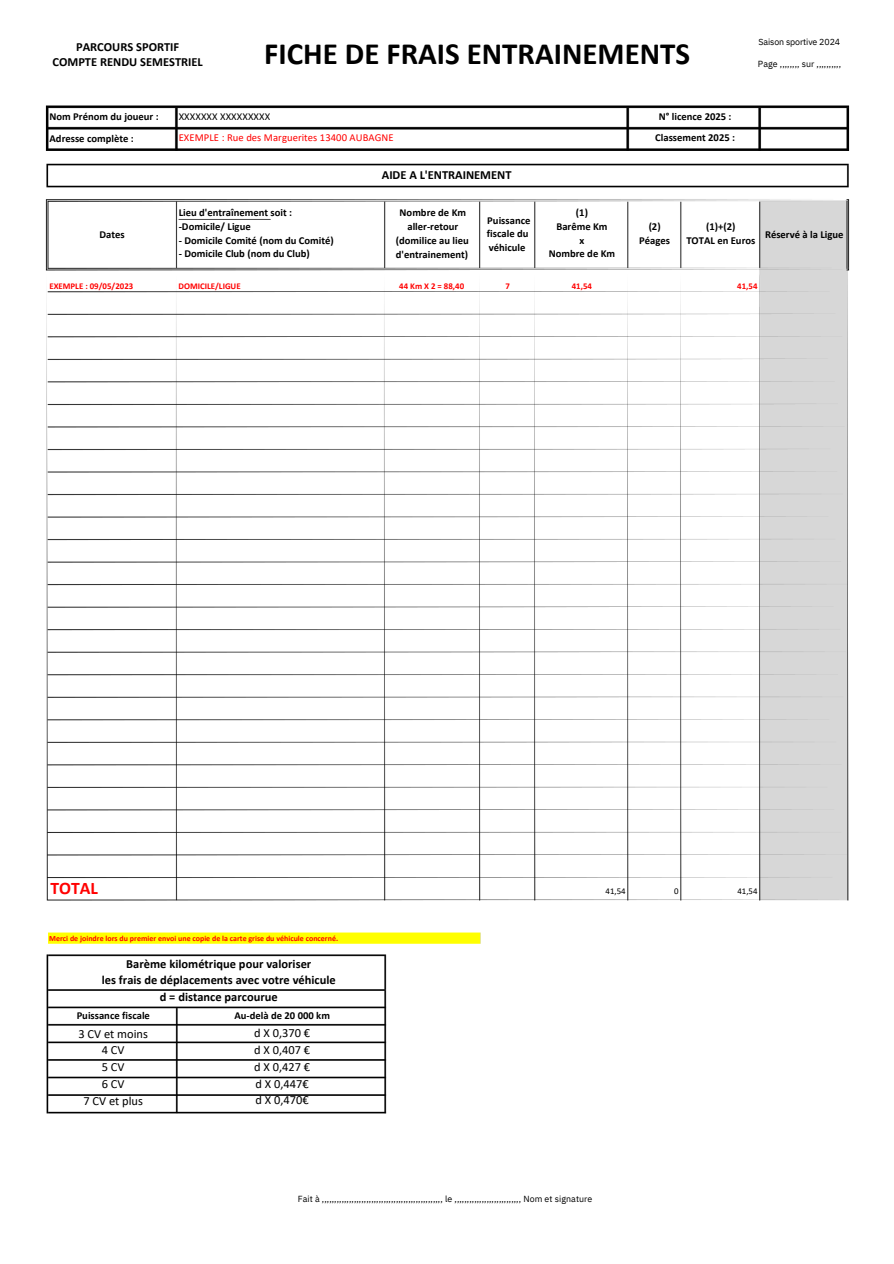
<style>
.page{position:relative;width:894px;height:1264px;background:#fff}
.page>*{position:absolute;margin:0;border:0;box-sizing:border-box;transform-origin:0 0}
.t1{font:700 30.9px "Calibri";color:#000}
.t2{font:700 17.7px "Calibri";color:#f00}
.t3{font:700 12.45px/16.8px "Calibri";color:#000;text-align:center}
.t4{font:12.45px/16.8px "Calibri";color:#000;text-align:center}
.t5{font:700 10.65px/13.5px "Calibri";color:#000;text-align:center}
.t6{font:10.65px/21.3px "Calibri";letter-spacing:.005em;color:#f00}
.t7{font:8.85px "IBM Plex Sans";letter-spacing:.005em;color:#000}
.t8{font:700 8.85px "Calibri";color:#f00}
.t9{font:8.85px "IBM Plex Sans";letter-spacing:-.015em;color:#000}
.t10{font:8.85px "Calibri";color:#000}
.t11{font:700 7.95px "Calibri";color:#f00}
.s1{color:#000}
</style>
<div class="page">
<img style="left:46px;top:932px;width:435px;height:182px">
<img style="left:45px;top:105px;width:805px;height:796px">
<h6 class="t3" style="left:52px;top:40px;width:152px;line-height:15.8px">PARCOURS SPORTIF<br>COMPTE RENDU SEMESTRIEL</h6>
<p class="t1" style="left:264px;top:41px;width:427px">FICHE DE FRAIS ENTRAINEMENTS</p>
<p class="t5" style="left:50px;top:107px;width:111px;line-height:21.3px;text-align:left">Nom Prénom du joueur :<br>Adresse complète :</p>
<p class="t6" style="left:179px;top:106px;width:216px"><span class="s1">XXXXXXX XXXXXXXXX<br></span>EXEMPLE : Rue des Marguerites 13400 AUBAGNE</p>
<h6 class="t3" style="left:381px;top:167px;width:131px">AIDE A L'ENTRAINEMENT</h6>
<p class="t5" style="left:655px;top:106px;width:81px;line-height:21.3px">N° licence 2025 :<br>Classement 2025 :</p>
<h6 class="t9" style="left:758px;top:36px;width:83px">Saison sportive 2024</h6>
<h6 class="t7" style="left:757px;top:58px;width:85px">Page ,,,,,,,, sur ,,,,,,,,,,</h6>
<p class="t5" style="left:99px;top:228px;width:27px">Dates</p>
<h6 class="t5" style="left:179px;top:207px;width:115px;text-align:left">Lieu d'entraînement soit : -Domicile/ Ligue</h6>
<h6 class="t5" style="left:179px;top:234px;width:156px">- Domicile Comité (nom du Comité)</h6>
<h6 class="t5" style="left:179px;top:247px;width:132px">- Domicile Club (nom du Club)</h6>
<h6 class="t5" style="left:399px;top:207px;width:68px">Nombre de Km aller-retour</h6>
<h6 class="t5" style="left:396px;top:235px;width:74px;text-align:left">(domilice au lieu d'entrainement)</h6>
<h6 class="t5" style="left:486px;top:214px;width:45px;text-align:left">Puissance fiscale du</h6>
<h6 class="t5" style="left:488px;top:242px;width:38px">véhicule</h6>
<p class="t5" style="left:548px;top:207px;width:68px">(1)<br>Barême Km<br>x<br>Nombre de Km</p>
<p class="t8" style="left:49px;top:282px;width:85px">EXEMPLE : 09/05/2023</p>
<p class="t8" style="left:178px;top:282px;width:64px">DOMICILE/LIGUE</p>
<h4 class="t8" style="left:399px;top:282px;width:66px">44 Km X 2 = 88,40</h4>
<h6 class="t8" style="left:505px;top:282px;width:6px">7</h6>
<h5 class="t8" style="left:571px;top:282px;width:22px">41,54</h5>
<h2 class="t5" style="left:639px;top:221px;width:32px">(2)<br>Péages</h2>
<p class="t5" style="left:686px;top:221px;width:70px">(1)+(2)<br>TOTAL en Euros</p>
<p class="t5" style="left:764px;top:228px;width:80px">Réservé à la Ligue</p>
<p class="t8" style="left:737px;top:282px;width:22px">41,54</p>
<p class="t2" style="left:50px;top:880px;width:49px">TOTAL</p>
<p class="t10" style="left:737px;top:887px;width:22px">41,54</p>
<p class="t10" style="left:605px;top:887px;width:22px">41,54</p>
<p class="t10" style="left:674px;top:887px;width:6px">0</p>
<p class="t11" style="left:49px;top:935px;width:290px">Merci de joindre lors du premier envoi une copie de la carte grise du véhicule concerné.</p>
<p class="t3" style="left:102px;top:956px;width:235px">Barème kilométrique pour valoriser<br>les frais de déplacements avec votre véhicule d = distance parcourue</p>
<p class="t5" style="left:234px;top:1009px;width:97px">Au-delà de 20 000 km</p>
<h6 class="t4" style="left:254px;top:1025px;width:58px">d X 0,370 €</h6>
<h6 class="t4" style="left:254px;top:1042px;width:58px">d X 0,407 €</h6>
<p class="t4" style="left:254px;top:1059px;width:58px">d X 0,427 €</p>
<p class="t4" style="left:255px;top:1076px;width:55px">d X 0,447€</p>
<h3 class="t4" style="left:255px;top:1092px;width:55px">d X 0,470€</h3>
<p class="t5" style="left:77px;top:1009px;width:75px">Puissance fiscale</p>
<p class="t4" style="left:78px;top:1026px;width:71px">3 CV et moins<br>4 CV<br>5 CV<br>6 CV<br>7 CV et plus</p>
<h6 class="t7" style="left:297px;top:1193px;width:296px">Fait à ,,,,,,,,,,,,,,,,,,,,,,,,,,,,,,,,,,,,,,,,,,,,,,,,, le ,,,,,,,,,,,,,,,,,,,,,,,,,,, Nom et signature</h6>
</div>
